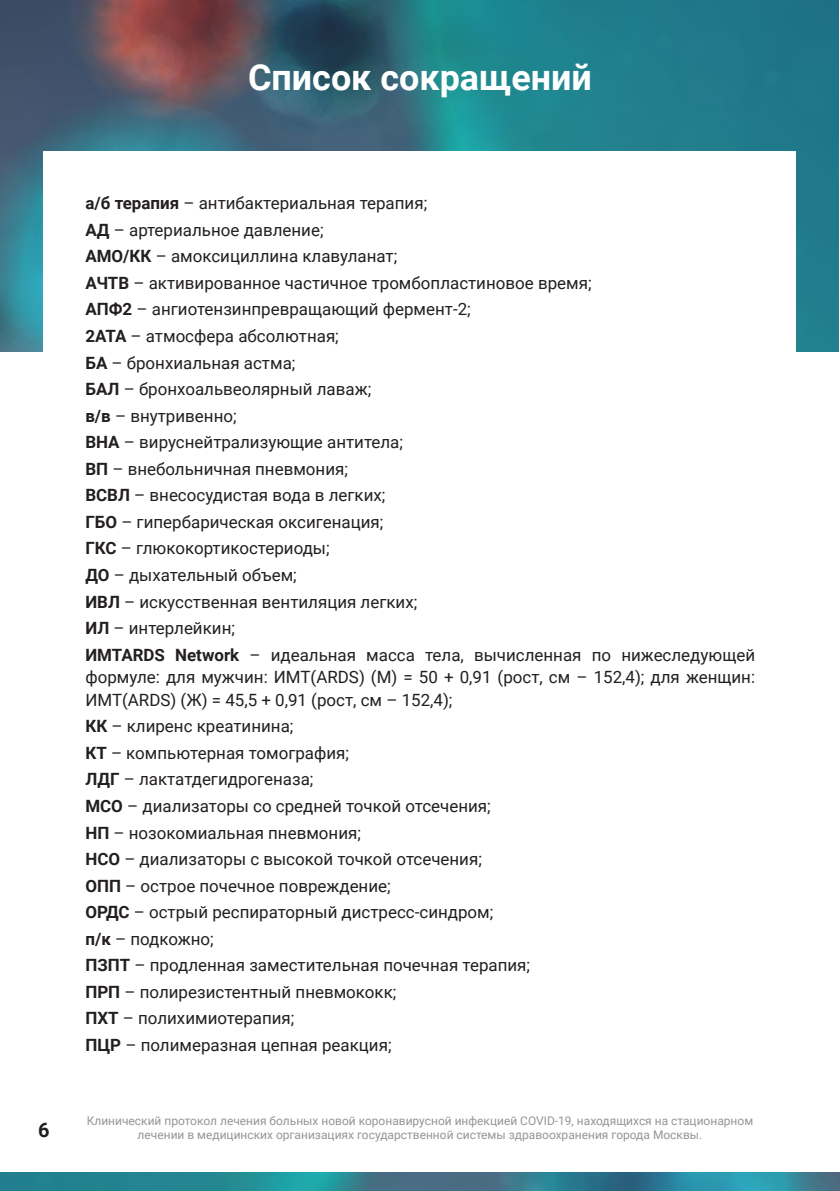
<style>
.page{position:relative;width:840px;height:1191px;background:#fff}
.page>*{position:absolute;margin:0;border:0;box-sizing:border-box;transform-origin:0 0}
.t1{font:700 35.8px "Roboto";color:#fff}
.t2{font:700 20px "Roboto";color:#231f20}
.t3{font:17px/22.6px "Roboto";color:#231f20;text-align:justify}
.t4{font:12px/14.4px "Roboto";color:#939598;text-align:center}
.s1{font-weight:700}
</style>
<div class="page">
<img style="left:0;top:1172px;width:839px;height:19px">
<img style="left:0;top:0;width:838px;height:351px">
<div style="left:44px;top:151px;width:751px;height:263px;background:#fff"></div>
<p class="t1" style="left:248px;top:52px;width:345px">Список сокращений</p>
<p class="t3" style="left:85px;top:191px;width:343px"><span class="s1">а/б терапия</span> – антибактериальная терапия;</p>
<p class="t3" style="left:85px;top:218px;width:239px"><span class="s1">АД</span> – артериальное давление;</p>
<p class="t3" style="left:85px;top:244px;width:313px"><span class="s1">АМО/КК</span> – амоксициллина клавуланат;</p>
<p class="t3" style="left:85px;top:271px;width:507px"><span class="s1">АЧТВ</span> – активированное частичное тромбопластиновое время;</p>
<p class="t3" style="left:85px;top:297px;width:387px"><span class="s1">АПФ2</span> – ангиотензинпревращающий фермент-2;</p>
<p class="t3" style="left:85px;top:324px;width:255px"><span class="s1">2АТА</span> – атмосфера абсолютная;</p>
<p class="t3" style="left:85px;top:350px;width:211px"><span class="s1">БА</span> – бронхиальная астма;</p>
<p class="t3" style="left:85px;top:377px;width:287px"><span class="s1">БАЛ</span> – бронхоальвеолярный лаваж;</p>
<p class="t3" style="left:85px;top:404px;width:153px"><span class="s1">в/в</span> – внутривенно;</p>
<p class="t3" style="left:85px;top:430px;width:319px"><span class="s1">ВНА</span> – вируснейтрализующие антитела;</p>
<p class="t3" style="left:85px;top:457px;width:264px"><span class="s1">ВП</span> – внебольничная пневмония;</p>
<p class="t3" style="left:85px;top:483px;width:301px"><span class="s1">ВСВЛ</span> – внесосудистая вода в легких;</p>
<p class="t3" style="left:85px;top:510px;width:299px"><span class="s1">ГБО</span> – гипербарическая оксигенация;</p>
<p class="t3" style="left:85px;top:536px;width:246px"><span class="s1">ГКС</span> – глюкокортикостериоды;</p>
<p class="t3" style="left:85px;top:563px;width:213px"><span class="s1">ДО</span> – дыхательный объем;</p>
<p class="t3" style="left:85px;top:589px;width:333px"><span class="s1">ИВЛ</span> – искусственная вентиляция легких;</p>
<p class="t3" style="left:85px;top:616px;width:151px"><span class="s1">ИЛ</span> – интерлейкин;</p>
<p class="t3" style="left:85px;top:642px;width:671px"><span class="s1">ИМТARDS Network</span> – идеальная масса тела, вычисленная по нижеследующей формуле: для мужчин: ИМТ(ARDS) (М) = 50 + 0,91 (рост, см – 152,4); для женщин:<br>ИМТ(ARDS) (Ж) = 45,5 + 0,91 (рост, см – 152,4);</p>
<p class="t3" style="left:85px;top:714px;width:209px"><span class="s1">КК</span> – клиренс креатинина;</p>
<p class="t3" style="left:85px;top:741px;width:265px"><span class="s1">КТ</span> – компьютерная томография;</p>
<p class="t3" style="left:85px;top:767px;width:229px"><span class="s1">ЛДГ</span> – лактатдегидрогеназа;</p>
<p class="t3" style="left:85px;top:794px;width:406px"><span class="s1">МСО</span> – диализаторы со средней точкой отсечения;</p>
<p class="t3" style="left:85px;top:820px;width:277px"><span class="s1">НП</span> – нозокомиальная пневмония;</p>
<p class="t3" style="left:85px;top:847px;width:398px"><span class="s1">НСО</span> – диализаторы с высокой точкой отсечения;</p>
<p class="t3" style="left:85px;top:873px;width:306px"><span class="s1">ОПП</span> – острое почечное повреждение;</p>
<p class="t3" style="left:85px;top:900px;width:409px"><span class="s1">ОРДС</span> – острый респираторный дистресс-синдром;</p>
<p class="t3" style="left:85px;top:926px;width:130px"><span class="s1">п/к</span> – подкожно;</p>
<p class="t3" style="left:85px;top:953px;width:446px"><span class="s1">ПЗПТ</span> – продленная заместительная почечная терапия;</p>
<p class="t3" style="left:85px;top:980px;width:312px"><span class="s1">ПРП</span> – полирезистентный пневмококк;</p>
<p class="t3" style="left:85px;top:1006px;width:210px"><span class="s1">ПХТ</span> – полихимиотерапия;</p>
<p class="t3" style="left:85px;top:1033px;width:307px"><span class="s1">ПЦР</span> – полимеразная цепная реакция;</p>
<p class="t2" style="left:38px;top:1115px;width:13px">6</p>
<p class="t4" style="left:87px;top:1113px;width:667px">Клинический протокол лечения больных новой коронавирусной инфекцией COVID-19, находящихся на стационарном лечении в медицинских организациях государственной системы здравоохранения города Москвы.</p>
</div>
